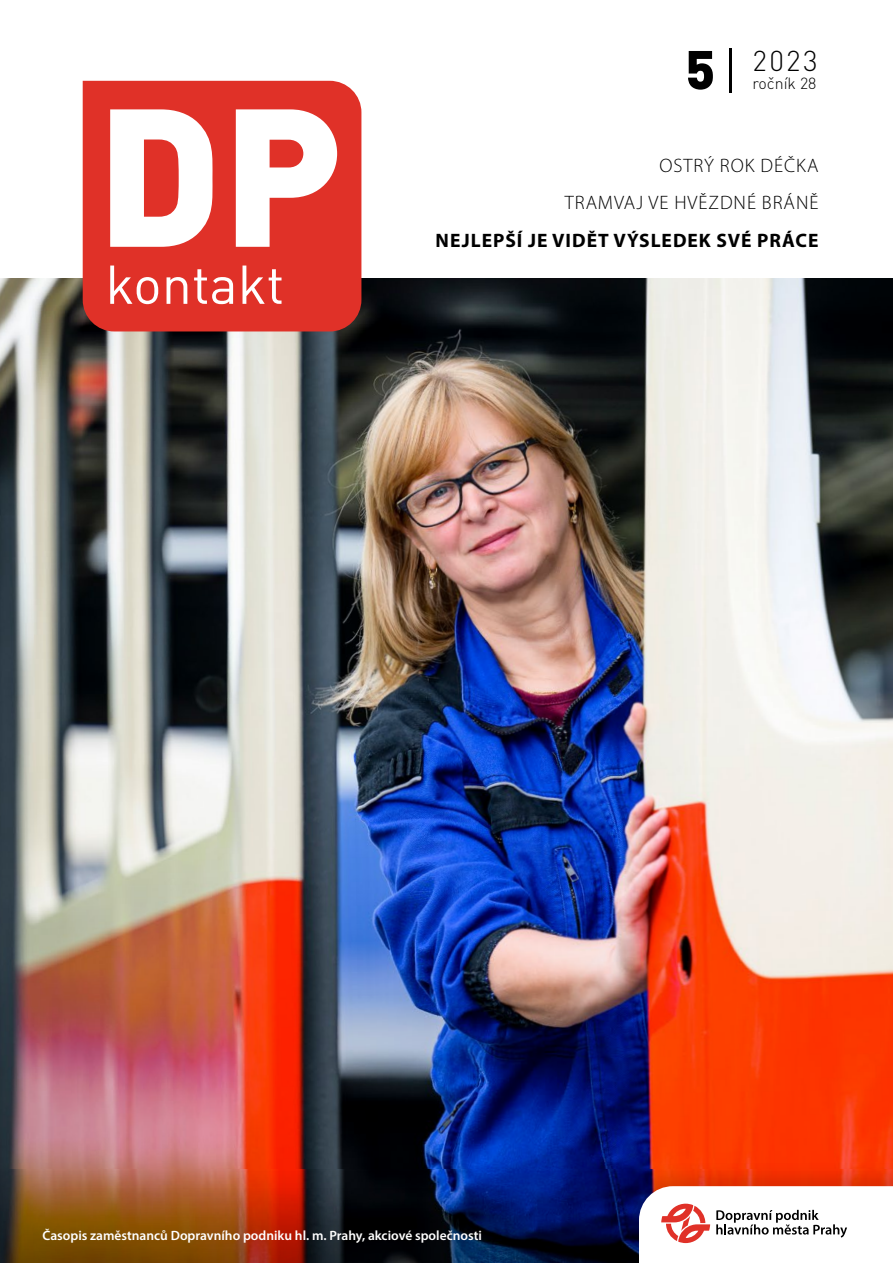
<style>
.page{position:relative;width:893px;height:1263px;background:#fff}
.page>*{position:absolute;margin:0;border:0;box-sizing:border-box;transform-origin:0 0}
.t1{font:900 53.85px "DIN Pro";color:#000}
.t2{font:300 28.35px "DIN Pro";color:#000}
.t3{font:300 19.5px/37.5px "Myriad Pro";letter-spacing:.05em;color:#000;text-align:right}
.t4{font:700 19.5px "Myriad Pro";letter-spacing:.05em;color:#000}
.t5{font:300 15.9px "DIN Pro";color:#000}
.t6{font:600 13.5px "Myriad Pro";color:#fff}
</style>
<div class="page">
<img style="left:0;top:277px;width:893px;height:893px">
<svg style="left:0;top:1170px;width:618px;height:93px;background:#35284d"></svg>
<hr style="left:729px;top:48px;width:3px;height:45px;background:#000">
<div style="left:83px;top:81px;width:278px;height:250px;background:#e03128"></div>
<svg style="left:110px;top:109px;width:227px;height:138px"></svg>
<svg style="left:110px;top:266px;width:172px;height:38px"></svg>
<div style="left:618px;top:1158px;width:275px;height:105px;background:#000;opacity:.1"></div>
<svg style="left:639px;top:1186px;width:254px;height:77px"></svg>
<svg style="left:2px;top:1186px;width:519px;height:77px;background:#58311b"></svg>
<h1 class="t1" style="left:685px;top:24px;width:31px">5</h1>
<h2 class="t2" style="left:752px;top:39px;width:67px">2023</h2>
<p class="t5" style="left:752px;top:71px;width:65px">ročník 28</p>
<h3 class="t3" style="left:565px;top:147px;width:255px">OSTRÝ ROK DÉČKA<br>TRAMVAJ VE HVĚZDNÉ BRÁNĚ</h3>
<h3 class="t4" style="left:436px;top:228px;width:384px">NEJLEPŠÍ JE VIDĚT VÝSLEDEK SVÉ PRÁCE</h3>
<p class="t6" style="left:43px;top:1227px;width:441px">Časopis zaměstnanců Dopravního podniku hl. m. Prahy, akciové společnosti</p>
</div>
